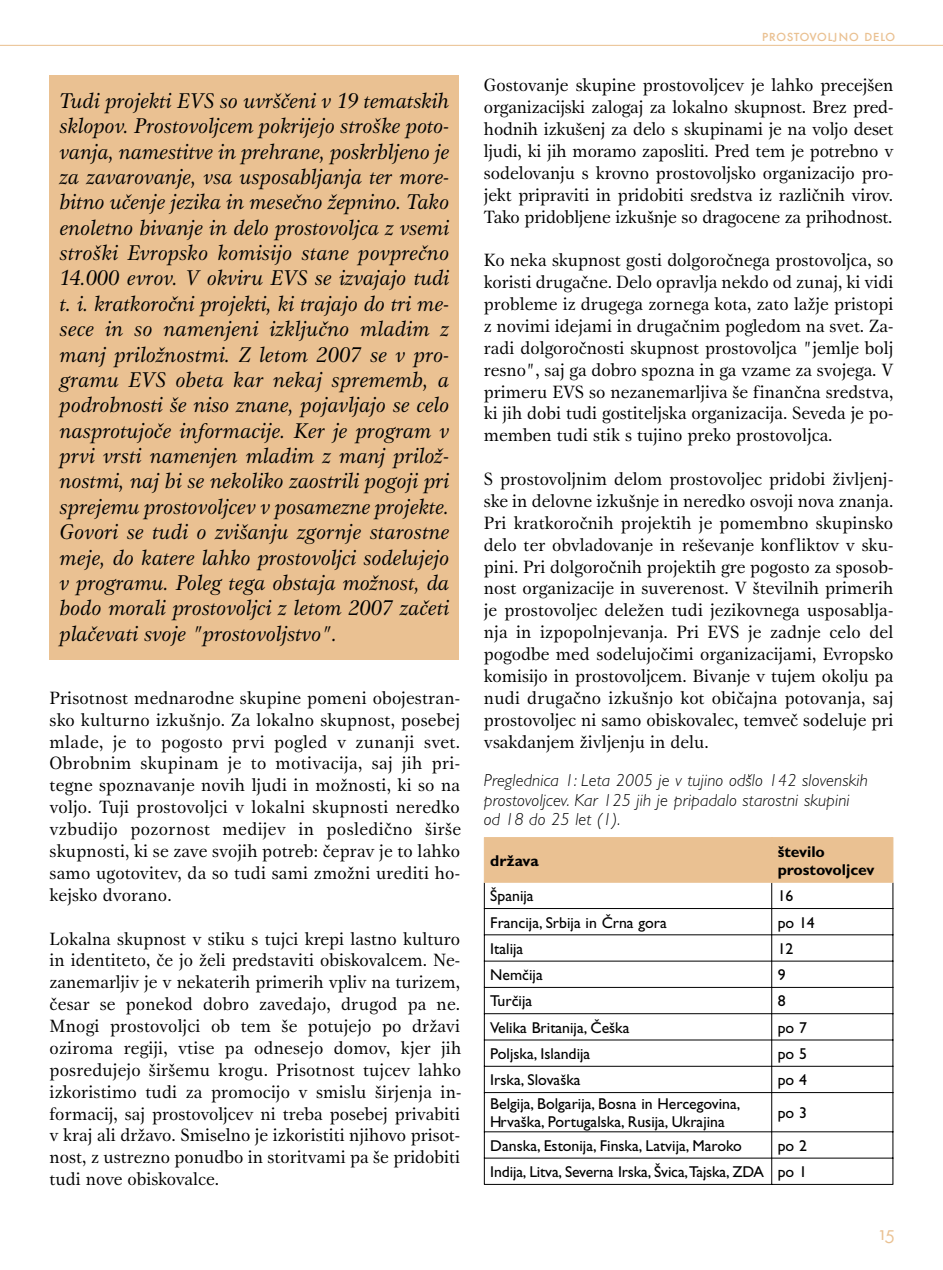
<style>
.page{position:relative;width:943px;height:1270px;background:#fff}
.page>*{position:absolute;margin:0;border:0;box-sizing:border-box;transform-origin:0 0}
.t1{font:italic 21.53px/25.4px "Gamma Itc TEE";color:#000;text-align:justify}
.t2{font:19.25px "Futura SCTEE";color:#eac192}
.t3{font:18.38px/21.9px "Gamma Itc TEE";color:#000;text-align:justify}
.t4{font:18.38px "Futura SCTEE";color:#eac192}
.t5{font:italic 300 17.5px/19.2px "SLO Gill Sans";letter-spacing:.01em;color:#000}
.t6{font:15.75px/17.5px "SLO Gill Sans";color:#000}
.t7{font:700 15.75px/17.5px "SLO Gill Sans";color:#000}
</style>
<div class="page">
<hr style="left:0;top:45px;width:943px;height:1px;background:#eac192">
<div style="left:50px;top:76px;width:409px;height:584px;background:#eac192"></div>
<hr style="left:484px;top:1093px;width:1px;height:38px;background:#000">
<hr style="left:771px;top:1093px;width:1px;height:38px;background:#000">
<hr style="left:892px;top:1093px;width:1px;height:38px;background:#000">
<hr style="left:484px;top:1131px;width:288px;height:1px;background:#000">
<hr style="left:772px;top:1131px;width:121px;height:1px;background:#000">
<hr style="left:484px;top:1158px;width:288px;height:1px;background:#000">
<svg style="left:484px;top:1132px;width:1px;height:52px"></svg>
<hr style="left:772px;top:1158px;width:121px;height:1px;background:#000">
<svg style="left:771px;top:1132px;width:1px;height:53px"></svg>
<svg style="left:892px;top:1132px;width:1px;height:52px"></svg>
<hr style="left:484px;top:1184px;width:287px;height:1px;background:#000">
<hr style="left:772px;top:1184px;width:121px;height:1px;background:#000">
<svg style="left:484px;top:837px;width:409px;height:256px"></svg>
<hr style="left:892px;top:838px;width:1px;height:44px;background:#eac192">
<hr style="left:484px;top:882px;width:287px;height:1px;background:#eac192">
<hr style="left:772px;top:882px;width:121px;height:1px;background:#eac192">
<p class="t1" style="left:60px;top:88px;width:391px">Tudi projekti EVS so uvrščeni v 19 tematskih sklopov. Prostovoljcem pokrijejo stroške poto&shy;vanja, namestitve in prehrane, poskrbljeno je za zavarovanje, vsa usposabljanja ter more&shy;bitno učenje jezika in mesečno žepnino. Tako enoletno bivanje in delo prostovoljca z vsemi stroški Evropsko komisijo stane povprečno 14.000 evrov. V okviru EVS se izvajajo tudi t. i. kratkoročni projekti, ki trajajo do tri me&shy;sece in so namenjeni izključno mladim z manj priložnostmi. Z letom 2007 se v pro&shy;gramu EVS obeta kar nekaj sprememb, a podrobnosti še niso znane, pojavljajo se celo nasprotujoče informacije. Ker je program v prvi vrsti namenjen mladim z manj prilož&shy;nostmi, naj bi se nekoliko zaostrili pogoji pri sprejemu prostovoljcev v posamezne projekte.<br>Govori se tudi o zvišanju zgornje starostne meje, do katere lahko prostovoljci sodelujejo v programu. Poleg tega obstaja možnost, da bodo morali prostovoljci z letom 2007 začeti plačevati svoje "prostovoljstvo".</p>
<p class="t3" style="left:50px;top:687px;width:413px">Prisotnost mednarodne skupine pomeni obojestran&shy;sko kulturno izkušnjo. Za lokalno skupnost, posebej mlade, je to pogosto prvi pogled v zunanji svet.<br>Obrobnim skupinam je to motivacija, saj jih pri&shy;tegne spoznavanje novih ljudi in možnosti, ki so na voljo. Tuji prostovoljci v lokalni skupnosti neredko vzbudijo pozornost medijev in posledično širše skupnosti, ki se zave svojih potreb: čeprav je to lahko samo ugotovitev, da so tudi sami zmožni urediti ho&shy;kejsko dvorano.</p>
<p class="t3" style="left:50px;top:928px;width:413px">Lokalna skupnost v stiku s tujci krepi lastno kulturo in identiteto, če jo želi predstaviti obiskovalcem. Ne&shy;zanemarljiv je v nekaterih primerih vpliv na turizem, česar se ponekod dobro zavedajo, drugod pa ne.<br>Mnogi prostovoljci ob tem še potujejo po državi oziroma regiji, vtise pa odnesejo domov, kjer jih posredujejo širšemu krogu. Prisotnost tujcev lahko izkoristimo tudi za promocijo v smislu širjenja in&shy;formacij, saj prostovoljcev ni treba posebej privabiti v kraj ali državo. Smiselno je izkoristiti njihovo prisot&shy;nost, z ustrezno ponudbo in storitvami pa še pridobiti tudi nove obiskovalce.</p>
<p class="t4" style="left:761px;top:25px;width:135px">prostovoljno delo</p>
<p class="t3" style="left:484px;top:74px;width:411px">Gostovanje skupine prostovoljcev je lahko precejšen organizacijski zalogaj za lokalno skupnost. Brez pred&shy;hodnih izkušenj za delo s skupinami je na voljo deset ljudi, ki jih moramo zaposliti. Pred tem je potrebno v sodelovanju s krovno prostovoljsko organizacijo pro&shy;jekt pripraviti in pridobiti sredstva iz različnih virov.<br>Tako pridobljene izkušnje so dragocene za prihodnost.</p>
<p class="t3" style="left:484px;top:249px;width:411px">Ko neka skupnost gosti dolgoročnega prostovoljca, so koristi drugačne. Delo opravlja nekdo od zunaj, ki vidi probleme iz drugega zornega kota, zato lažje pristopi z novimi idejami in drugačnim pogledom na svet. Za&shy;radi dolgoročnosti skupnost prostovoljca "jemlje bolj resno", saj ga dobro spozna in ga vzame za svojega. V primeru EVS so nezanemarljiva še finančna sredstva, ki jih dobi tudi gostiteljska organizacija. Seveda je po&shy;memben tudi stik s tujino preko prostovoljca.</p>
<p class="t3" style="left:484px;top:468px;width:411px">S prostovoljnim delom prostovoljec pridobi življenj&shy;ske in delovne izkušnje in neredko osvoji nova znanja.<br>Pri kratkoročnih projektih je pomembno skupinsko delo ter obvladovanje in reševanje konfliktov v sku&shy;pini. Pri dolgoročnih projektih gre pogosto za sposob&shy;nost organizacije in suverenost. V številnih primerih je prostovoljec deležen tudi jezikovnega usposablja&shy;nja in izpopolnjevanja. Pri EVS je zadnje celo del pogodbe med sodelujočimi organizacijami, Evropsko komisijo in prostovoljcem. Bivanje v tujem okolju pa nudi drugačno izkušnjo kot običajna potovanja, saj prostovoljec ni samo obiskovalec, temveč sodeluje pri vsakdanjem življenju in delu.</p>
<p class="t5" style="left:484px;top:771px;width:385px">Preglednica 1: Leta 2005 je v tujino odšlo 142 slovenskih prostovoljcev. Kar 125 jih je pripadalo starostni skupini od 18 do 25 let (1).</p>
<p class="t7" style="left:490px;top:852px;width:50px">država</p>
<p class="t7" style="left:777px;top:843px;width:98px">število prostovoljcev</p>
<p class="t6" style="left:490px;top:887px;width:45px">Španija</p>
<p class="t6" style="left:777px;top:887px;width:17px">16</p>
<p class="t6" style="left:490px;top:914px;width:178px">Francija, Srbija in Črna gora</p>
<p class="t6" style="left:777px;top:914px;width:39px">po 14</p>
<p class="t6" style="left:490px;top:940px;width:34px">Italija</p>
<p class="t6" style="left:777px;top:940px;width:17px">12</p>
<p class="t6" style="left:490px;top:966px;width:54px">Nemčija</p>
<p class="t6" style="left:777px;top:966px;width:9px">9</p>
<p class="t6" style="left:490px;top:992px;width:43px">Turčija</p>
<p class="t6" style="left:777px;top:992px;width:9px">8</p>
<p class="t6" style="left:490px;top:1019px;width:141px">Velika Britanija, Češka</p>
<p class="t6" style="left:777px;top:1019px;width:31px">po 7</p>
<p class="t6" style="left:490px;top:1045px;width:101px">Poljska, Islandija</p>
<p class="t6" style="left:777px;top:1045px;width:31px">po 5</p>
<p class="t6" style="left:490px;top:1071px;width:92px">Irska, Slovaška</p>
<p class="t6" style="left:777px;top:1071px;width:31px">po 4</p>
<p class="t6" style="left:490px;top:1095px;width:251px">Belgija, Bolgarija, Bosna in Hercegovina,<br>Hrvaška, Portugalska, Rusija, Ukrajina</p>
<p class="t6" style="left:777px;top:1104px;width:31px">po 3</p>
<p class="t6" style="left:490px;top:1137px;width:253px">Danska, Estonija, Finska, Latvija, Maroko</p>
<p class="t6" style="left:490px;top:1132px;width:318px;line-height:26.2px;text-align:right">po 2<br>Indija, Litva, Severna Irska, Švica, Tajska, ZDA po 1</p>
<p class="t2" style="left:878px;top:1222px;width:18px">15</p>
</div>
